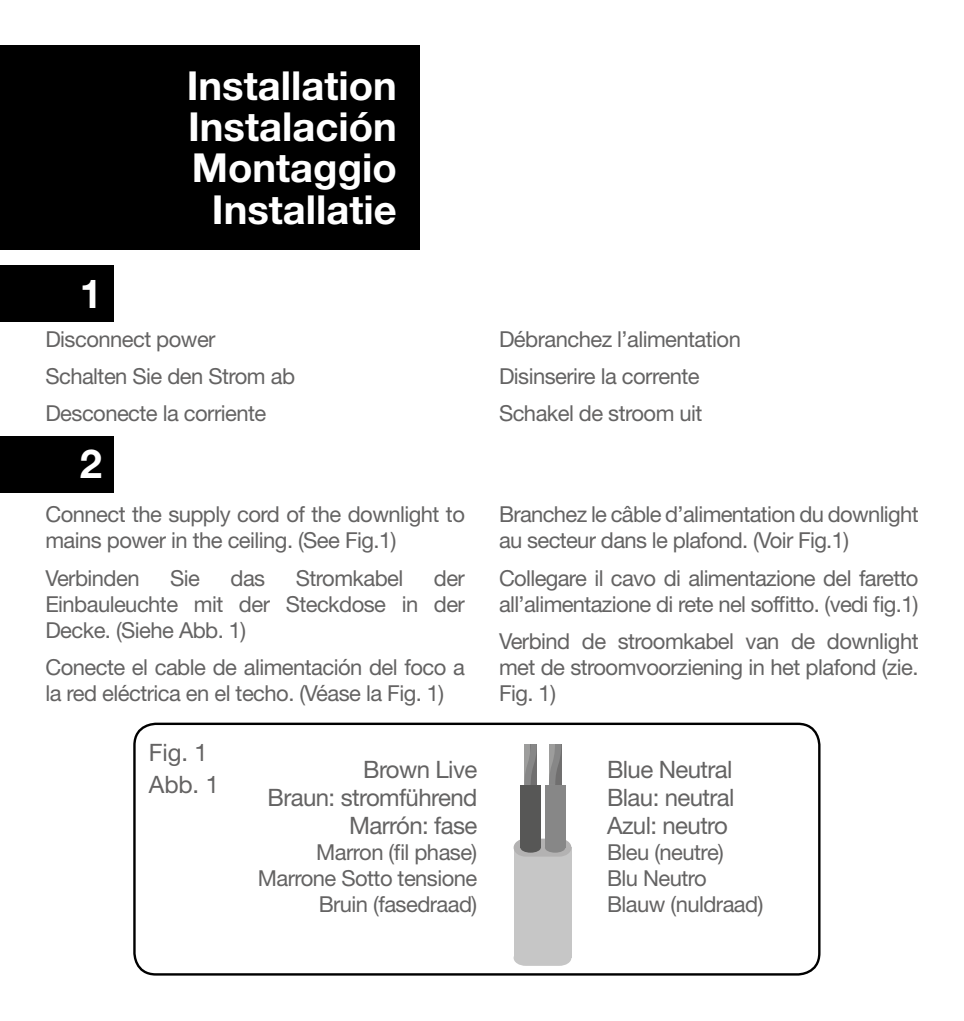
<style>
.page{position:relative;width:964px;height:1021px;background:#fff}
.page>*{position:absolute;margin:0;border:0;box-sizing:border-box;transform-origin:0 0}
.t1{font:700 40px/41.2px "Helvetica Neue LT Std";color:#fff;text-align:right}
.t2{font:24px/28px "Helvetica Neue LT Std";letter-spacing:-.025em;color:#646363;text-align:right}
.t3{font:22px/26px "Helvetica Neue LT Std";letter-spacing:-.025em;color:#646363}
</style>
<div class="page">
<div style="left:0;top:265px;width:113px;height:57px;background:#000"></div>
<div style="left:0;top:45px;width:420px;height:204px;background:#000"></div>
<div style="left:0;top:435px;width:113px;height:57px;background:#000"></div>
<svg style="left:513px;top:956px;width:58px;height:9px"></svg>
<div style="left:514px;top:847px;width:57px;height:110px;background:#c6c6c6"></div>
<svg style="left:513px;top:838px;width:58px;height:18px"></svg>
<div style="left:520px;top:842px;width:21px;height:10px;background:#575756;border-radius:50%"></div>
<div style="left:520px;top:784px;width:21px;height:63px;background:#575756"></div>
<svg style="left:524px;top:744px;width:13px;height:40px"></svg>
<div style="left:545px;top:842px;width:20px;height:10px;background:#878787;border-radius:50%"></div>
<div style="left:545px;top:784px;width:20px;height:63px;background:#878787"></div>
<svg style="left:549px;top:744px;width:12px;height:40px"></svg>
<div style="left:133px;top:722px;width:687px;height:253px;border:2px solid #000;border-radius:21px"></div>
<h1 class="t1" style="left:80px;top:272px;width:24px">1</h1>
<h1 class="t1" style="left:187px;top:64px;width:212px">Installation<br>Instalación<br>Montaggio<br>Installatie</h1>
<p class="t3" style="left:45px;top:320px;width:251px;line-height:37.2px">Disconnect power<br>Schalten Sie den Strom ab<br>Desconecte la corriente</p>
<p class="t3" style="left:499px;top:320px;width:243px;line-height:37.2px">Débranchez l’alimentation<br>Disinserire la corrente<br>Schakel de stroom uit</p>
<h1 class="t1" style="left:80px;top:442px;width:24px">2</h1>
<p class="t3" style="left:45px;top:501px;width:421px">Connect the supply cord of the downlight to mains power in the ceiling. (See Fig.1)</p>
<p class="t3" style="left:45px;top:564px;width:96px">Verbinden</p>
<p class="t3" style="left:170px;top:564px;width:31px">Sie</p>
<p class="t3" style="left:230px;top:564px;width:36px">das</p>
<p class="t3" style="left:296px;top:564px;width:109px">Stromkabel</p>
<p class="t3" style="left:45px;top:564px;width:421px;text-align:justify;text-indent:388px">der Einbauleuchte mit der Steckdose in der Decke. (Siehe Abb. 1)</p>
<p class="t3" style="left:45px;top:654px;width:421px">Conecte el cable de alimentación del foco a la red eléctrica en el techo. (Véase la Fig. 1)</p>
<p class="t2" style="left:149px;top:735px;width:72px;line-height:32px;text-align:left">Fig. 1<br>Abb. 1</p>
<p class="t2" style="left:268px;top:755px;width:211px">Brown Live<br>Braun: stromführend<br>Marrón: fase</p>
<p class="t3" style="left:258px;top:838px;width:221px;text-align:right">Marron (fil phase)<br>Marrone Sotto tensione<br>Bruin (fasedraad)</p>
<p class="t3" style="left:499px;top:501px;width:421px">Branchez le câble d’alimentation du downlight au secteur dans le plafond. (Voir Fig.1)</p>
<p class="t3" style="left:499px;top:564px;width:421px">Collegare il cavo di alimentazione del faretto all’alimentazione di rete nel soffitto. (vedi fig.1)</p>
<p class="t3" style="left:499px;top:628px;width:421px;text-align:justify">Verbind de stroomkabel van de downlight met de stroomvoorziening in het plafond (zie.<br>Fig. 1)</p>
<p class="t2" style="left:607px;top:755px;width:129px;text-align:justify">Blue Neutral Blau: neutral Azul: neutro</p>
<p class="t3" style="left:607px;top:838px;width:158px">Bleu (neutre)<br>Blu Neutro<br>Blauw (nuldraad)</p>
</div>
